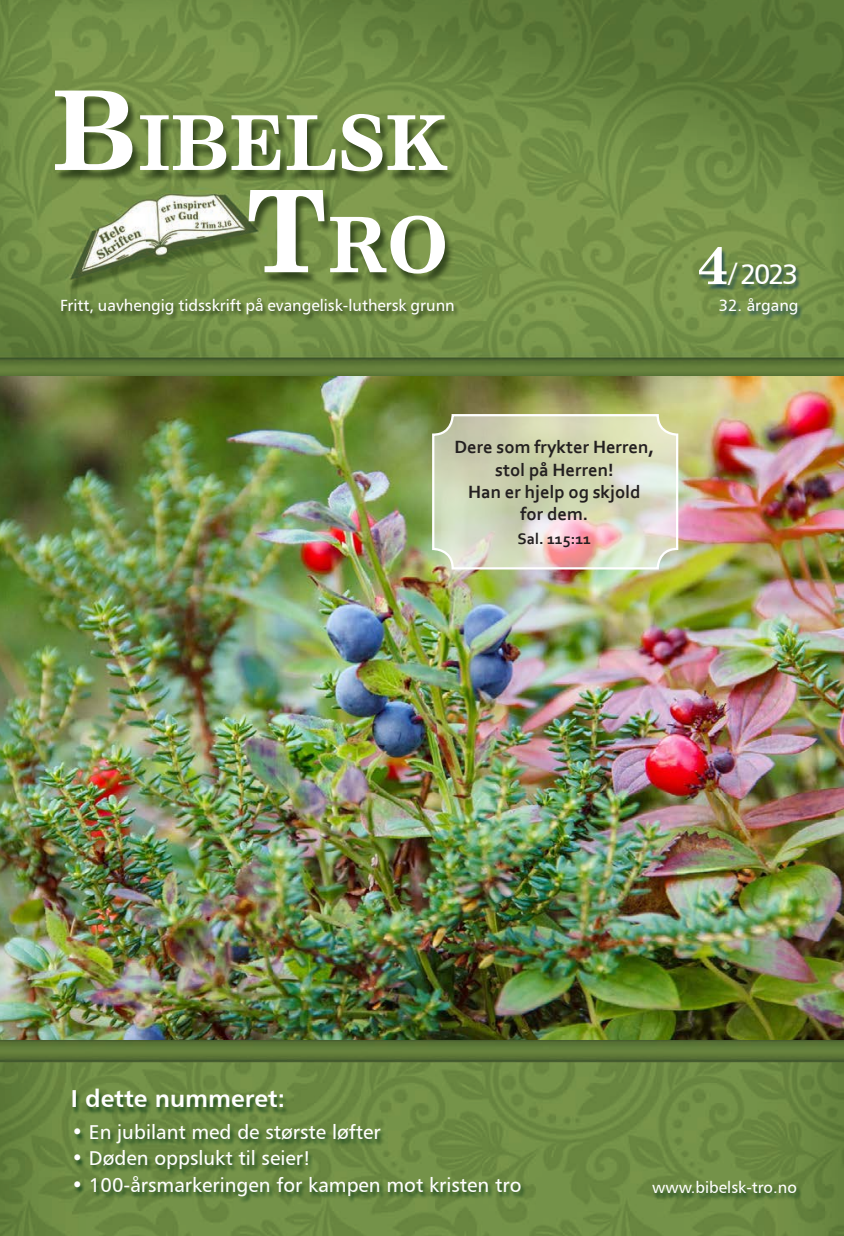
<style>
.page{position:relative;width:844px;height:1236px;background:#fff}
.page>*{position:absolute;margin:0;border:0;box-sizing:border-box;transform-origin:0 0}
.t1{font:700 74.73px "Nimrod";color:#fff}
.t2{font:700 74.02px "Nimrod";color:#fff}
.t3{font:700 52.5px "Nimrod";color:#fff}
.t4{font:28px "Humanist 777 BT Roman B";color:#fff}
.t5{font:24.5px "Humanist 777 BT Bold B";color:#fff}
.t6{font:20.12px "Humanist 777 BT Roman B";color:#fff}
.t7{font:700 18.55px/22.2px "Corbel";color:#231f20;text-align:center}
.t8{font:16.28px "Humanist 777 BT Roman B";color:#fff}
.t9{font:700 15.92px "Corbel";color:#231f20}
.s1{font-size:107.45px}
.s2{font-size:111.3px}
.s3{font-family:"Nimrod";font-weight:700;font-size:52.5px}
</style>
<div class="page">
<img style="left:0;top:0;width:843px;height:1235px">
<div style="left:73px;top:1125px;width:453px;height:78px;background:#053917;opacity:.7"></div>
<div style="left:72px;top:1089px;width:216px;height:25px;background:#053917;opacity:.7"></div>
<div style="left:697px;top:248px;width:104px;height:44px;background:#003053;opacity:.7"></div>
<div style="left:60px;top:299px;width:399px;height:23px;background:#18290d;opacity:.7"></div>
<div style="left:651px;top:1182px;width:150px;height:18px;background:#053917;opacity:.7"></div>
<div style="left:718px;top:299px;width:84px;height:23px;background:#003053;opacity:.7"></div>
<div style="left:54px;top:93px;width:402px;height:192px;background:#18290d;opacity:.7"></div>
<svg style="left:433px;top:415px;width:244px;height:153px;background:#d6d5bb"></svg>
<div style="left:432px;top:414px;width:246px;height:155px;border:2px solid #fff;border-radius:19px"></div>
<h2 class="t2" style="left:52px;top:99px;width:398px"><span class="s1">B</span>IBELSK</h2>
<h1 class="t1" style="left:246px;top:201px;width:204px"><span class="s2">T</span>RO</h1>
<p class="t8" style="left:60px;top:295px;width:396px">Fritt, uavhengig tidsskrift på evangelisk-luthersk grunn</p>
<h3 class="t3" style="left:696px;top:234px;width:33px">3</h3>
<h3 class="t4" style="left:696px;top:257px;width:103px"><span class="s3">4</span>/ 2023</h3>
<p class="t8" style="left:718px;top:295px;width:81px">32. årgang</p>
<p class="t7" style="left:454px;top:435px;width:201px">Dere som frykter Herren, stol på Herren!<br>Han er hjelp og skjold<br>for dem.</p>
<p class="t9" style="left:517px;top:529px;width:75px">Sal. 115:11</p>
<p class="t5" style="left:71px;top:1082px;width:216px">I dette nummeret:</p>
<p class="t5" style="left:71px;top:1095px;width:216px">I dette nummeret:</p>
<p class="t6" style="left:71px;top:1119px;width:311px">• En jubilant med de største løfter</p>
<p class="t6" style="left:71px;top:1145px;width:241px">• Døden oppslukt til seier!</p>
<p class="t6" style="left:71px;top:1171px;width:451px">• 100-årsmarkeringen for kampen mot kristen tro</p>
<p class="t8" style="left:652px;top:1177px;width:146px">www.bibelsk-tro.no</p>
</div>
